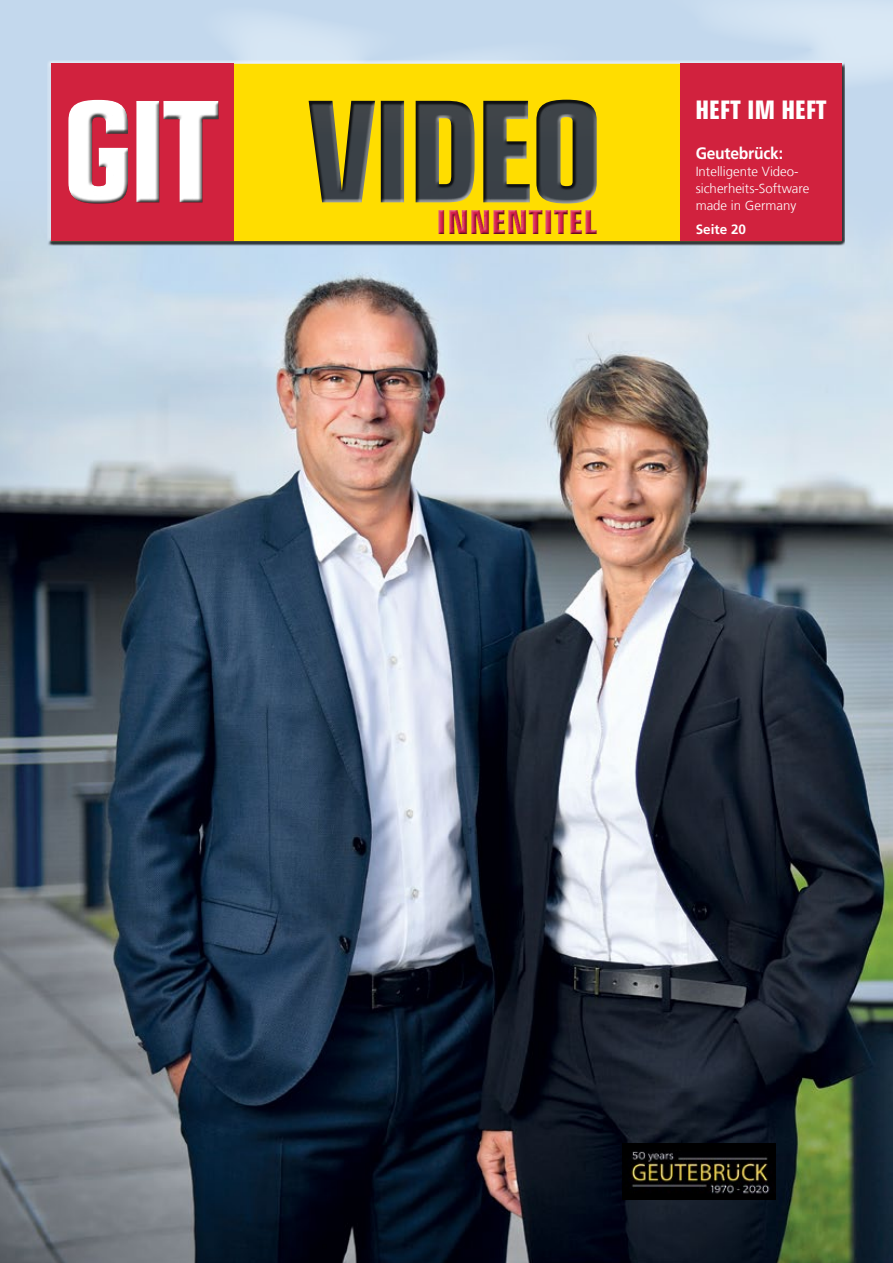
<style>
.page{position:relative;width:893px;height:1263px;background:#fff}
.page>*{position:absolute;margin:0;border:0;box-sizing:border-box;transform-origin:0 0}
.t1{font:700 condensed 33px "Eurostile LT Std";color:#d81f4b;scale:1.06 1}
.t2{font:700 condensed 25.5px "Eurostile LT Std";color:#fff}
.t3{font:700 16.5px "Frutiger LT Com";letter-spacing:-.015em;color:#fff;scale:.95 1}
.t4{font:700 13.5px "Frutiger LT Com";color:#fff}
.t5{font:300 13.2px/17px "Frutiger LT Com";color:#fff}
</style>
<div class="page">
<img style="left:0;top:177px;width:893px;height:1086px">
<div style="left:87px;top:5px;width:155px;height:55px;background:#c3d8ed"></div>
<svg style="left:242px;top:0;width:651px;height:208px;background:#c8dcee"></svg>
<div style="left:48px;top:61px;width:797px;height:184px;background:#000;opacity:.75"></div>
<svg style="left:233px;top:64px;width:447px;height:177px;background:#c9b113"></svg>
<div style="left:680px;top:64px;width:162px;height:177px;background:#d1223e"></div>
<div style="left:51px;top:64px;width:182px;height:177px;background:#d1223e"></div>
<div style="left:67px;top:98px;width:156px;height:106px;background:#000;opacity:.75"></div>
<div style="left:437px;top:207px;width:162px;height:27px;background:#fd0"></div>
<div style="left:437px;top:208px;width:162px;height:28px;background:#000;opacity:.75"></div>
<img style="left:623px;top:1143px;width:153px;height:56px">
<h1 class="t1" style="left:437px;top:202px;width:153px">INNENTITEL</h1>
<h2 class="t2" style="left:695px;top:94px;width:133px">HEFT IM HEFT</h2>
<p class="t3" style="left:696px;top:144px;width:93px">Geutebrück:</p>
<p class="t5" style="left:696px;top:163px;width:115px">Intelligente Video&shy;sicherheits-Software made in Germany</p>
<p class="t4" style="left:696px;top:221px;width:52px">Seite 20</p>
</div>
